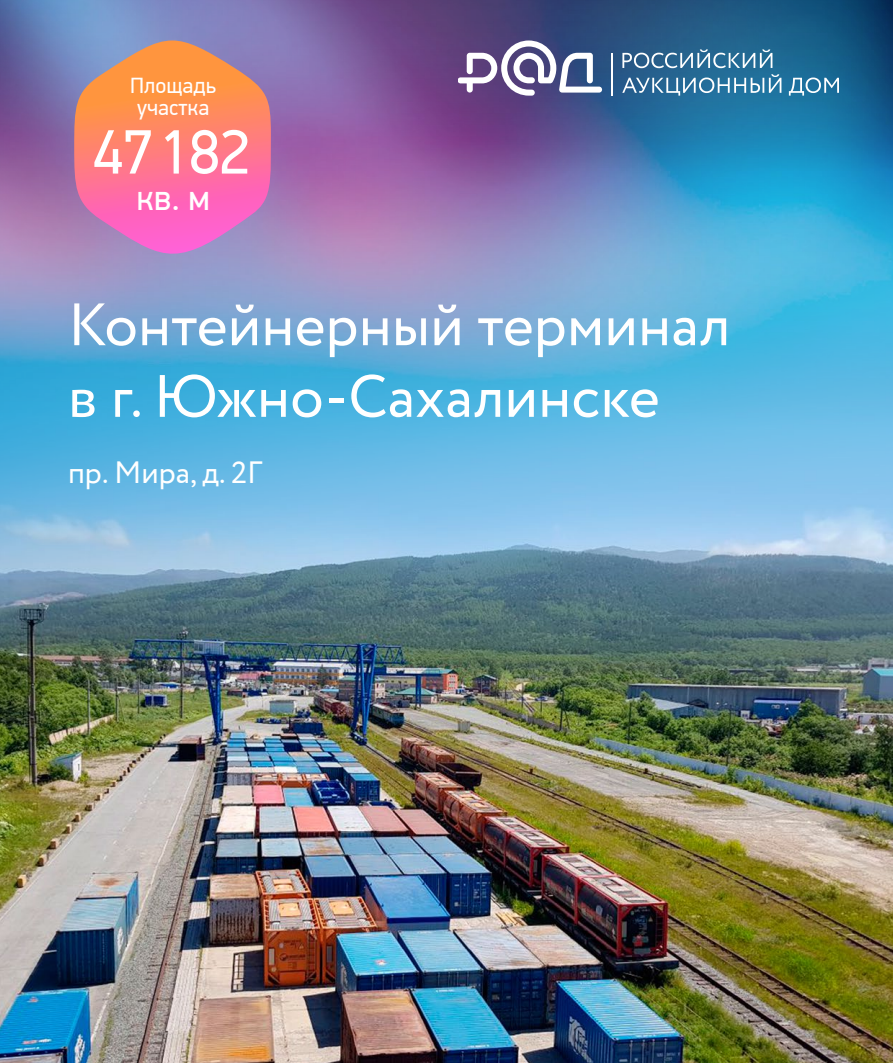
<style>
.page{position:relative;width:893px;height:1063px;background:#fff}
.page>*{position:absolute;margin:0;border:0;box-sizing:border-box;transform-origin:0 0}
.t1{font:62.85px "PF Din Display Pro";letter-spacing:-.01em;color:#fff}
.t2{font:59.7px/71.7px "Circe";color:#fff}
.t3{font:36.15px "PF Din Display Pro";color:#fff}
.t4{font:30.75px "Circe";color:#fff}
.t5{font:22.2px "PF Din Display Pro";letter-spacing:.01em;color:#fff}
</style>
<div class="page">
<img style="left:0;top:0;width:893px;height:1063px">
<svg style="left:458px;top:40px;width:144px;height:56px"></svg>
<hr style="left:611px;top:53px;width:2px;height:43px;background:#fff">
<svg style="left:622px;top:49px;width:150px;height:19px;background:#5a89a9"></svg>
<svg style="left:622px;top:74px;width:159px;height:22px;background:#5088ac"></svg>
<svg style="left:789px;top:78px;width:50px;height:18px"></svg>
<svg style="left:74px;top:40px;width:197px;height:229px;background:#e2818f"></svg>
<p class="t5" style="left:131px;top:72px;width:87px">Площадь</p>
<p class="t5" style="left:137px;top:94px;width:74px">участка</p>
<p class="t1" style="left:93px;top:115px;width:159px">47182</p>
<p class="t3" style="left:137px;top:176px;width:75px">кв. м</p>
<p class="t2" style="left:68px;top:291px;width:664px">Контейнерный терминал в г. Южно-Сахалинске</p>
<p class="t4" style="left:68px;top:452px;width:196px">пр. Мира, д. 2Г</p>
</div>
